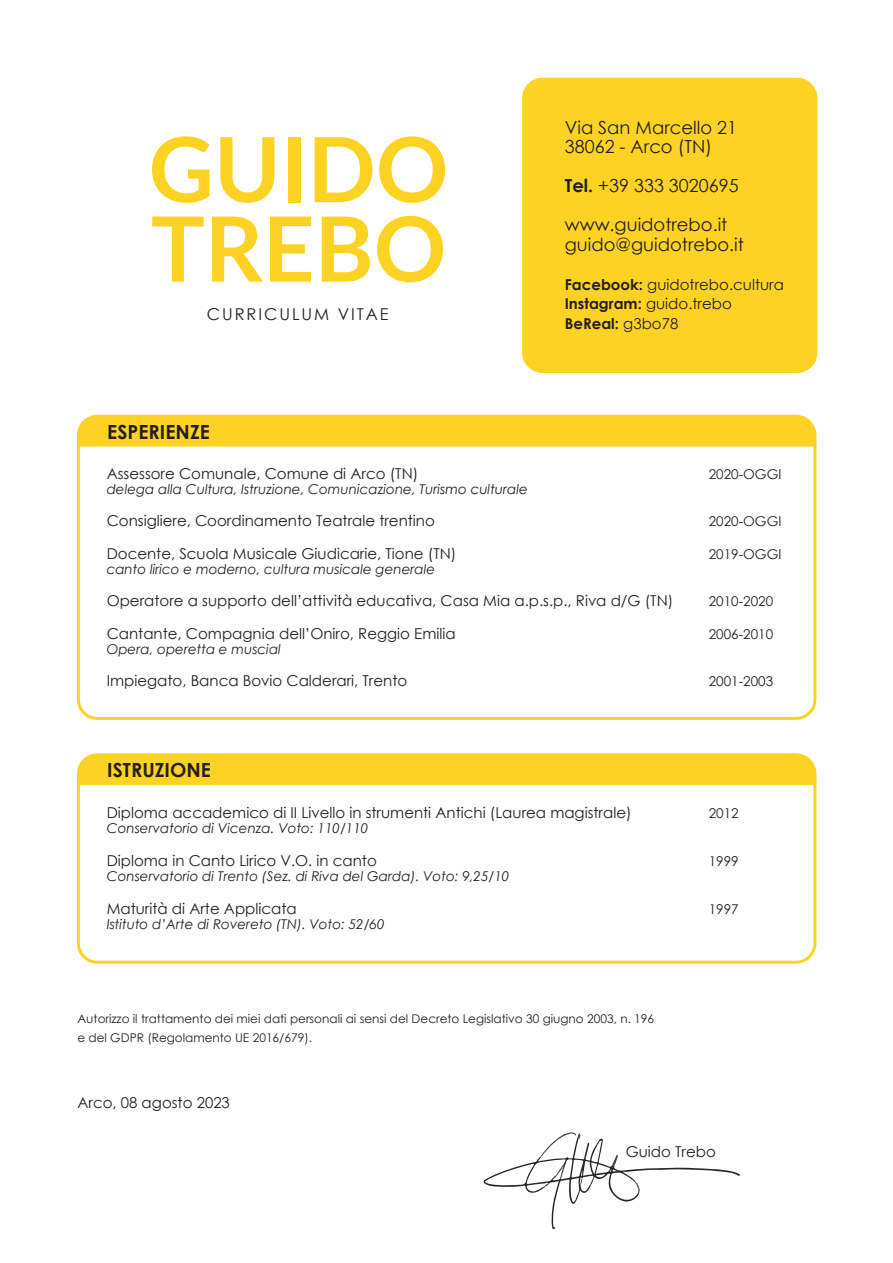
<style>
.page{position:relative;width:893px;height:1263px;background:#fff}
.page>*{position:absolute;margin:0;border:0;box-sizing:border-box;transform-origin:0 0}
.t1{font:700 90px/79.5px "Lato";color:#fdd323}
.t2{font:700 19.5px "Century Gothic";color:#231f20}
.t3{font:18px/19.5px "Century Gothic";color:#231f20}
.t4{font:16.35px "Century Gothic";letter-spacing:.12em;color:#231f20}
.t5{font:15px/19.5px "Century Gothic";color:#231f20}
.t6{font:italic 13.5px "Century Gothic";color:#231f20}
.t7{font:13.5px "Century Gothic";color:#231f20}
.t8{font:12px/19.5px "Century Gothic";color:#231f20}
.s1{font-weight:700}
</style>
<div class="page">
<div style="left:522px;top:78px;width:295px;height:295px;background:#fdd323;border-radius:20px"></div>
<svg style="left:77px;top:415px;width:739px;height:305px"></svg>
<div style="left:77px;top:416px;width:739px;height:30px;background:#fdd323"></div>
<svg style="left:77px;top:753px;width:739px;height:211px"></svg>
<div style="left:77px;top:754px;width:739px;height:31px;background:#fdd323"></div>
<svg style="left:483px;top:1132px;width:257px;height:97px"></svg>
<h1 class="t1" style="left:149px;top:126px;width:301px">GUIDO<br>TREBO</h1>
<p class="t4" style="left:207px;top:303px;width:183px">CURRICULUM VITAE</p>
<h2 class="t2" style="left:107px;top:417px;width:104px">ESPERIENZE</h2>
<p class="t5" style="left:107px;top:464px;width:313px">Assessore Comunale, Comune di Arco (TN)</p>
<p class="t6" style="left:107px;top:480px;width:423px">delega alla Cultura, Istruzione, Comunicazione, Turismo culturale</p>
<p class="t3" style="left:565px;top:117px;width:174px">Via San Marcello 21<br>38062 - Arco (TN)</p>
<p class="t3" style="left:565px;top:166px;width:176px;line-height:39px"><span class="s1">Tel.</span> +39 333 3020695 www.guidotrebo.it</p>
<p class="t3" style="left:565px;top:234px;width:181px">guido@guidotrebo.it</p>
<p class="t5" style="left:565px;top:275px;width:221px"><span class="s1">Facebook:</span> guidotrebo.cultura<br><span class="s1">Instagram:</span> guido.trebo<br><span class="s1">BeReal:</span> g3bo78</p>
<p class="t7" style="left:709px;top:465px;width:74px">2020-OGGI</p>
<p class="t5" style="left:107px;top:511px;width:330px">Consigliere, Coordinamento Teatrale trentino</p>
<p class="t7" style="left:709px;top:512px;width:74px">2020-OGGI</p>
<p class="t5" style="left:107px;top:544px;width:351px">Docente, Scuola Musicale Giudicarie, Tione (TN)</p>
<p class="t6" style="left:107px;top:560px;width:330px">canto lirico e moderno, cultura musicale generale</p>
<p class="t7" style="left:709px;top:545px;width:74px">2019-OGGI</p>
<p class="t5" style="left:107px;top:591px;width:568px">Operatore a supporto dell’attività educativa, Casa Mia a.p.s.p., Riva d/G (TN)</p>
<p class="t7" style="left:709px;top:592px;width:66px">2010-2020</p>
<p class="t5" style="left:107px;top:624px;width:350px">Cantante, Compagnia dell’Oniro, Reggio Emilia</p>
<p class="t6" style="left:107px;top:640px;width:176px">Opera, operetta e muscial</p>
<p class="t7" style="left:709px;top:625px;width:66px">2006-2010</p>
<p class="t5" style="left:107px;top:671px;width:302px">Impiegato, Banca Bovio Calderari, Trento</p>
<p class="t7" style="left:709px;top:672px;width:66px">2001-2003</p>
<h2 class="t2" style="left:107px;top:755px;width:105px">ISTRUZIONE</h2>
<p class="t5" style="left:107px;top:802px;width:526px">Diploma accademico di II Livello in strumenti Antichi (Laurea magistrale)</p>
<p class="t6" style="left:107px;top:818px;width:263px">Conservatorio di Vicenza. Voto: 110/110</p>
<p class="t5" style="left:107px;top:850px;width:272px">Diploma in Canto Lirico V.O. in canto</p>
<p class="t6" style="left:107px;top:867px;width:404px">Conservatorio di Trento (Sez. di Riva del Garda). Voto: 9,25/10</p>
<p class="t5" style="left:107px;top:899px;width:192px">Maturità di Arte Applicata</p>
<p class="t6" style="left:107px;top:915px;width:279px">Istituto d’Arte di Rovereto (TN). Voto: 52/60</p>
<p class="t8" style="left:77px;top:1008px;width:578px">Autorizzo il trattamento dei miei dati personali ai sensi del Decreto Legislativo 30 giugno 2003, n. 196 e del GDPR (Regolamento UE 2016/679).</p>
<p class="t5" style="left:77px;top:1092px;width:154px">Arco, 08 agosto 2023</p>
<p class="t7" style="left:709px;top:803px;width:31px">2012</p>
<p class="t7" style="left:709px;top:852px;width:31px">1999</p>
<p class="t7" style="left:709px;top:900px;width:31px">1997</p>
<p class="t5" style="left:626px;top:1142px;width:92px">Guido Trebo</p>
</div>
